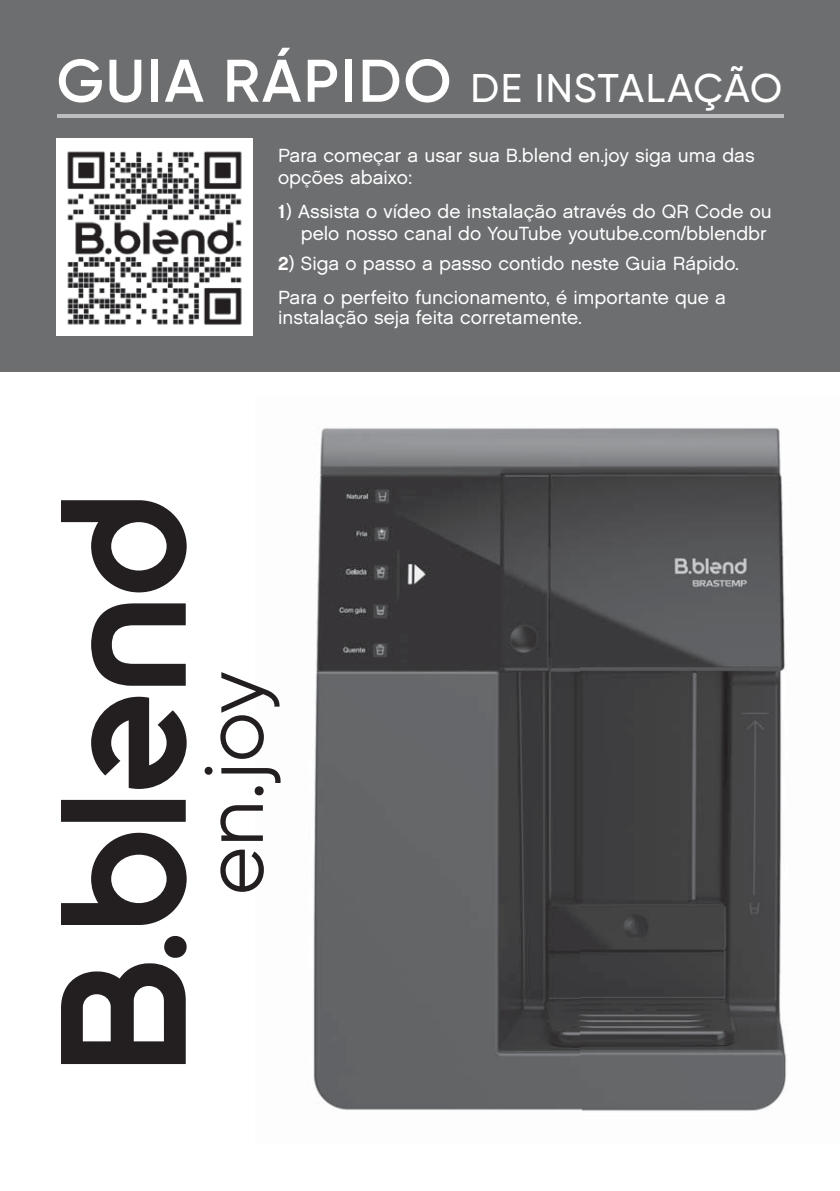
<style>
.page{position:relative;width:840px;height:1191px;background:#fff}
.page>*{position:absolute;margin:0;border:0;box-sizing:border-box;transform-origin:0 0}
.t1{font:83px "Gilroy";color:#231f20}
.t2{font:500 40px "Gilroy";letter-spacing:.025em;color:#fff}
.t3{font:19px/22px "Chalet London Nineteen Sixty";color:#fff}
.s1{font-weight:600;font-size:60px}
.s2{font-family:"Chalet New York Nineteen Sixty"}
</style>
<div class="page">
<img style="left:313px;top:427px;width:474px;height:684px">
<div style="left:0;top:0;width:839px;height:371px;background:#6d6e70"></div>
<svg style="left:61px;top:500px;width:126px;height:564px"></svg>
<hr style="left:57px;top:115px;width:726px;height:3px;background:#bbbdc0">
<img style="left:56px;top:139px;width:196px;height:197px">
<h2 class="t2" style="left:57px;top:72px;width:726px"><span class="s1">GUIA RÁPIDO</span> DE INSTALAÇÃO</h2>
<p class="t3" style="left:278px;top:146px;width:478px">Para começar a usar sua B.blend en.joy siga uma das opções abaixo:</p>
<p class="t3" style="left:278px;top:202px;width:495px;text-align:right"><span class="s2">1</span>) Assista o vídeo de instalação através do QR Code ou pelo nosso canal do YouTube youtube.com/bblendbr</p>
<p class="t3" style="left:278px;top:248px;width:462px;line-height:34px"><span class="s2">2</span>) Siga o passo a passo contido neste Guia Rápido.<br>Para o perfeito funcionamento, é importante que a</p>
<p class="t3" style="left:278px;top:308px;width:305px">instalação seja feita corretamente.</p>
<h1 class="t1" style="left:197px;top:895px;width:225px;rotate:-90deg">en.joy</h1>
</div>
